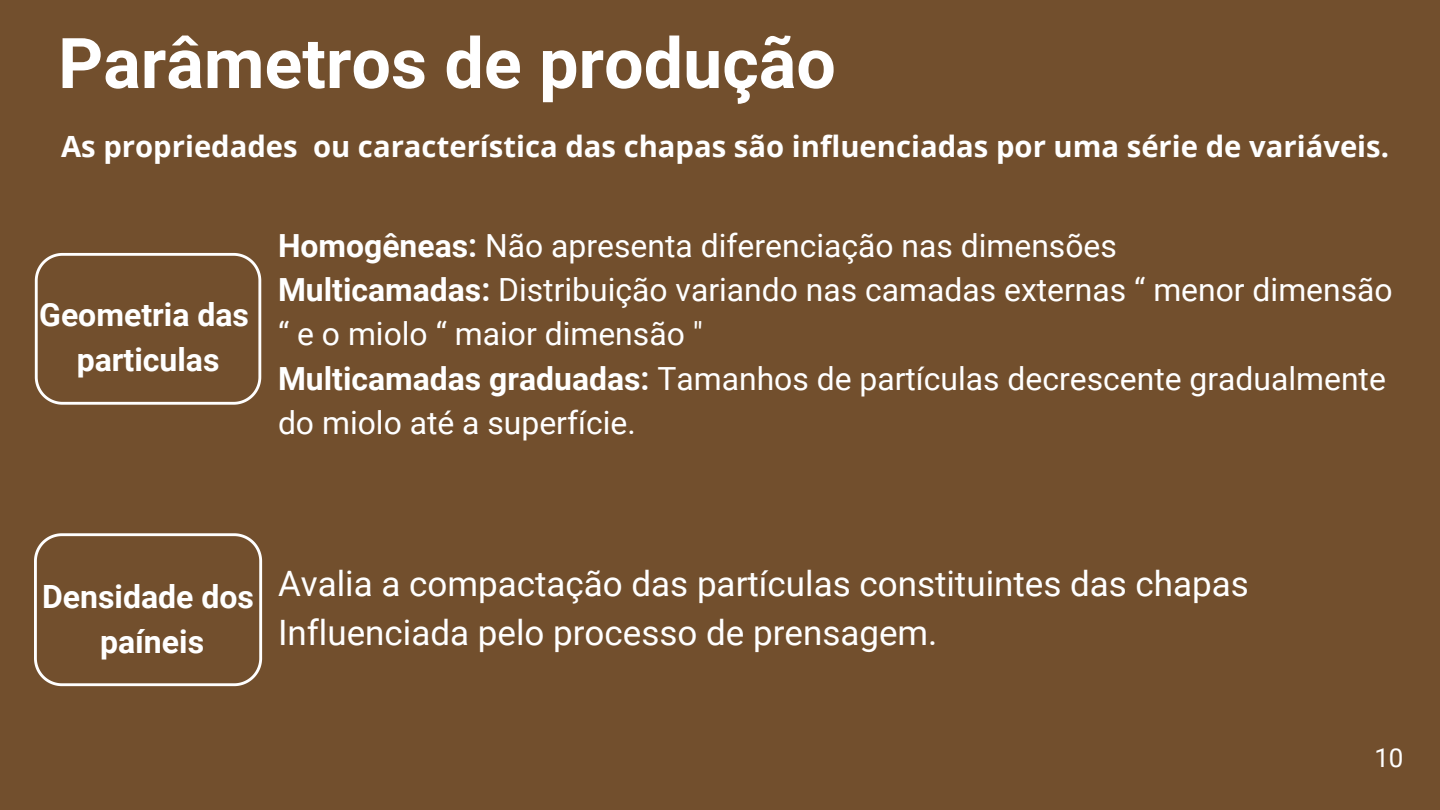
<style>
.page{position:relative;width:1440px;height:810px;background:#724f2d}
.page>*{position:absolute;margin:0;border:0;box-sizing:border-box;transform-origin:0 0}
.t1{font:700 70px "Roboto";color:#fff}
.t2{font:35px "Roboto";color:#fff}
.t3{font:700 32px "Roboto";color:#fff}
.t4{font:31.9px/44.4px "Roboto";color:#fff}
.t5{font:700 29.3px "Open Sans";color:#fff}
.t6{font:26px "Roboto";color:#fff}
.s1{font-weight:700}
</style>
<div class="page">
<svg style="left:35px;top:253px;width:226px;height:152px"></svg>
<svg style="left:34px;top:533px;width:228px;height:153px"></svg>
<p class="t1" style="left:58px;top:23px;width:779px">Parâmetros de produção</p>
<p class="t5" style="left:61px;top:125px;width:1330px">As propriedades ou característica das chapas são influenciadas por uma série de variáveis.</p>
<p class="t3" style="left:39px;top:297px;width:211px">Geometria das</p>
<p class="t3" style="left:77px;top:341px;width:144px">particulas</p>
<p class="t4" style="left:278px;top:223px;width:840px"><span class="s1">Homogêneas:</span> Não apresenta diferenciação nas dimensões</p>
<p class="t4" style="left:278px;top:268px;width:1116px"><span class="s1">Multicamadas:</span> Distribuição variando nas camadas externas “ menor dimensão “ e o miolo “ maior dimensão "</p>
<p class="t4" style="left:278px;top:357px;width:1109px"><span class="s1">Multicamadas graduadas:</span> Tamanhos de partículas decrescente gradualmente do miolo até a superfície.</p>
<p class="t3" style="left:42px;top:578px;width:213px">Densidade dos</p>
<p class="t3" style="left:100px;top:623px;width:106px">paíneis</p>
<p class="t2" style="left:278px;top:564px;width:972px">Avalia a compactação das partículas constituintes das chapas</p>
<p class="t2" style="left:278px;top:613px;width:661px">Influenciada pelo processo de prensagem.</p>
<p class="t6" style="left:1374px;top:743px;width:31px">10</p>
</div>
